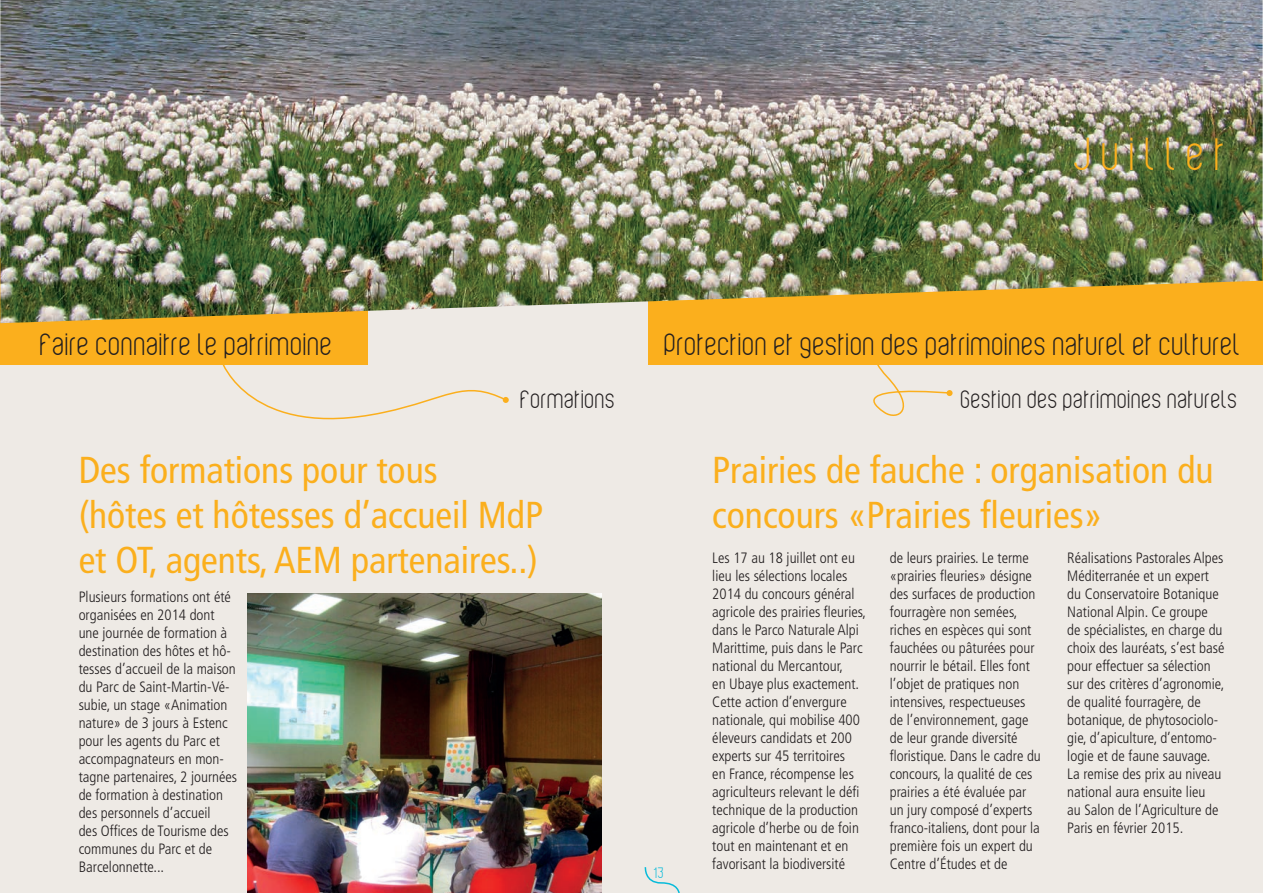
<style>
.page{position:relative;width:1263px;height:893px;background:#fff}
.page>*{position:absolute;margin:0;border:0;box-sizing:border-box;transform-origin:0 0}
.t1{font:45px "Violette 01";letter-spacing:.2em;color:#fbaf1d}
.t2{font:condensed 37.5px/45px "Frutiger LT Std";color:#fbaf1d}
.t3{font:30px "Violette 01";color:#231f20}
.t4{font:24.6px "Violette 01";color:#231f20}
.t5{font:300 condensed 15px/18px "Frutiger LT Std";color:#231f20}
.t6{font:14.7px "Violette 01";color:#07bbda}
</style>
<div class="page">
<div style="left:0;top:238px;width:1263px;height:655px;background:#eeeae5"></div>
<svg style="left:873px;top:365px;width:79px;height:51px"></svg>
<div style="left:0;top:258px;width:368px;height:107px;background:#fbaf1d"></div>
<div style="left:648px;top:258px;width:615px;height:107px;background:#fbaf1d"></div>
<img style="left:0;top:0;width:1262px;height:323px">
<svg style="left:222px;top:365px;width:287px;height:55px"></svg>
<svg style="left:644px;top:867px;width:36px;height:26px"></svg>
<img style="left:247px;top:594px;width:355px;height:299px">
<h1 class="t1" style="left:1074px;top:138px;width:154px">Juillet</h1>
<h3 class="t3" style="left:40px;top:334px;width:295px">Faire connaitre le patrimoine</h3>
<h3 class="t3" style="left:665px;top:334px;width:578px">Protection et gestion des patrimoines naturel et culturel</h3>
<h3 class="t4" style="left:521px;top:390px;width:97px">Formations</h3>
<h3 class="t4" style="left:961px;top:390px;width:279px">Gestion des patrimoines naturels</h3>
<h2 class="t2" style="left:79px;top:448px;width:466px">Des formations pour tous<br>(hôtes et hôtesses d’accueil MdP et OT, agents, AEM partenaires..)</h2>
<h2 class="t2" style="left:712px;top:448px;width:503px">Prairies de fauche : organisation du concours «Prairies fleuries»</h2>
<p class="t5" style="left:712px;top:549px;width:155px">Les 17 au 18 juillet ont eu lieu les sélections locales<br>2014 du concours général agricole des prairies fleuries, dans le Parco Naturale Alpi<br>Marittime, puis dans le Parc national du Mercantour,<br>en Ubaye plus exactement.<br>Cette action d’envergure nationale, qui mobilise 400 éleveurs candidats et 200 experts sur 45 territoires<br>en France, récompense les agriculteurs relevant le défi technique de la production agricole d’herbe ou de foin tout en maintenant et en favorisant la biodiversité</p>
<p class="t5" style="left:890px;top:549px;width:153px">de leurs prairies. Le terme «prairies fleuries» désigne des surfaces de production fourragère non semées, riches en espèces qui sont fauchées ou pâturées pour nourrir le bétail. Elles font l’objet de pratiques non intensives, respectueuses de l’environnement, gage de leur grande diversité floristique. Dans le cadre du concours, la qualité de ces prairies a été évaluée par un jury composé d’experts franco-italiens, dont pour la première fois un expert du<br>Centre d’Études et de</p>
<p class="t5" style="left:1067px;top:549px;width:159px">Réalisations Pastorales Alpes<br>Méditerranée et un expert du Conservatoire Botanique<br>National Alpin. Ce groupe de spécialistes, en charge du choix des lauréats, s’est basé pour effectuer sa sélection sur des critères d’agronomie, de qualité fourragère, de botanique, de phytosociolo&shy;gie, d’apiculture, d’entomo&shy;logie et de faune sauvage.<br>La remise des prix au niveau national aura ensuite lieu<br>au Salon de l’Agriculture de<br>Paris en février 2015.</p>
<p class="t5" style="left:79px;top:588px;width:160px">Plusieurs formations ont été organisées en 2014 dont une journée de formation à destination des hôtes et hô&shy;tesses d’accueil de la maison du Parc de Saint-Martin-Vé&shy;subie, un stage «Animation nature» de 3 jours à Estenc pour les agents du Parc et accompagnateurs en mon&shy;tagne partenaires, 2 journées de formation à destination des personnels d’accueil<br>des Offices de Tourisme des communes du Parc et de<br>Barcelonnette...</p>
<p class="t6" style="left:654px;top:867px;width:11px">13</p>
</div>
